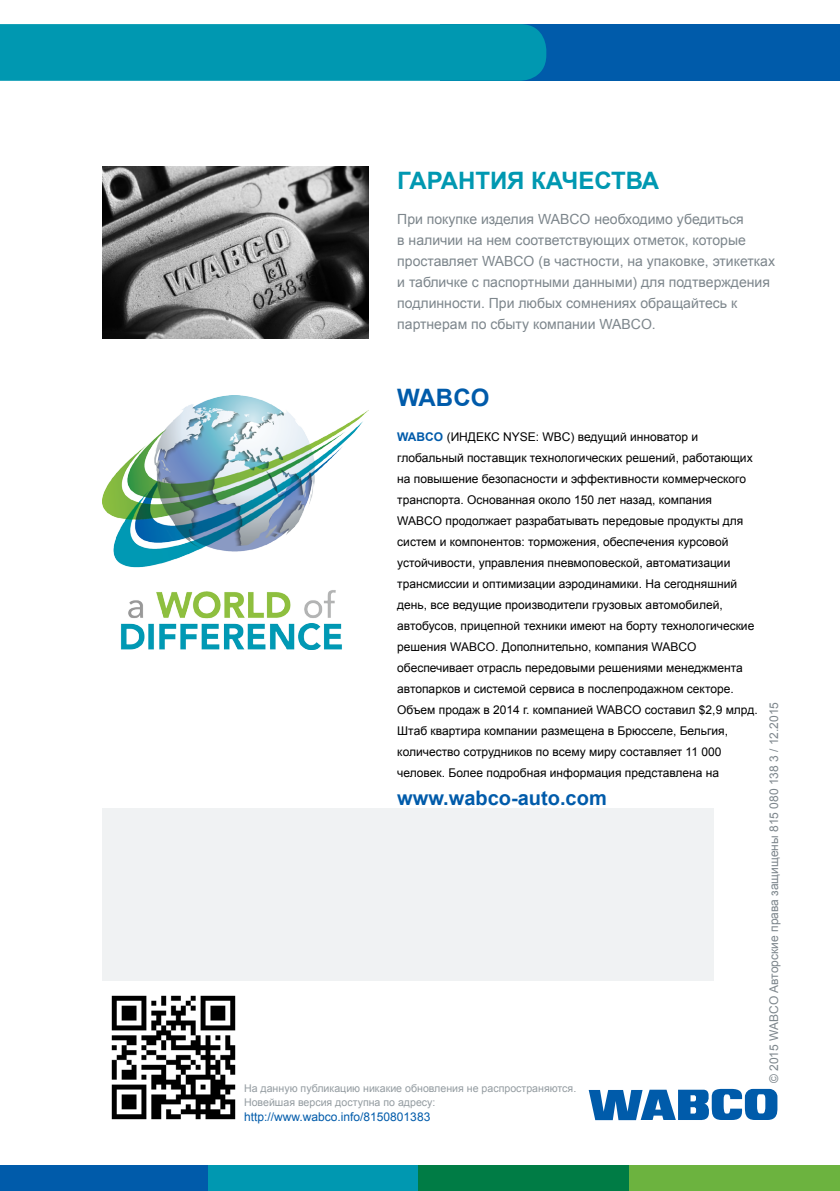
<style>
.page{position:relative;width:840px;height:1191px;background:#fff}
.page>*{position:absolute;margin:0;border:0;box-sizing:border-box;transform-origin:0 0}
.t1{font:700 24px "Arial";color:#0098b1}
.t2{font:700 24px "Arial";color:#005baa}
.t3{font:700 20px "Arial";color:#005baa}
.t4{font:14px/21px "Arial";color:#7d868c}
.t5{font:12px/21px "Arial";color:#000}
.t6{font:12px "Arial";color:#7d868c}
.t7{font:12px "Arial";color:#005baa}
.t8{font:10.6px/14.4px "Arial";color:#949ca1}
.s1{font-weight:700;color:#005baa}
</style>
<div class="page">
<svg style="left:588px;top:1088px;width:189px;height:32px"></svg>
<img style="left:102px;top:395px;width:267px;height:254px">
<div style="left:440px;top:24px;width:399px;height:57px;background:#005baa"></div>
<div style="left:0;top:24px;width:546px;height:57px;background:#0098b1"></div>
<img style="left:102px;top:166px;width:267px;height:172px">
<div style="left:0;top:1165px;width:208px;height:26px;background:#005baa"></div>
<div style="left:208px;top:1165px;width:210px;height:26px;background:#0098b1"></div>
<div style="left:418px;top:1165px;width:211px;height:26px;background:#007c45"></div>
<div style="left:629px;top:1165px;width:210px;height:26px;background:#6cb33f"></div>
<div style="left:102px;top:808px;width:610px;height:172px;background:#f0f2f3"></div>
<img style="left:111px;top:995px;width:125px;height:125px">
<h1 class="t1" style="left:397px;top:165px;width:263px">ГАРАНТИЯ КАЧЕСТВА</h1>
<p class="t4" style="left:397px;top:209px;width:379px">При покупке изделия WABCO необходимо убедиться<br>в наличии на нем соответствующих отметок, которые проставляет WABCO (в частности, на упаковке, этикетках и табличке с паспортными данными) для подтверждения подлинности. При любых сомнениях обращайтесь к партнерам по сбыту компании WABCO.</p>
<h1 class="t2" style="left:397px;top:382px;width:93px">WABCO</h1>
<p class="t5" style="left:397px;top:426px;width:361px"><span class="s1">WABCO</span> (ИНДЕКС NYSE: WBC) ведущий инноватор и глобальный поставщик технологических решений, работающих на повышение безопасности и эффективности коммерческого транспорта. Основанная около 150 лет назад, компания WABCO продолжает разрабатывать передовые продукты для систем и компонентов: торможения, обеспечения курсовой устойчивости, управления пневмоповеской, автоматизации трансмиссии и оптимизации аэродинамики. На сегодняшний день, все ведущие производители грузовых автомобилей, автобусов, прицепной техники имеют на борту технологические решения WABCO. Дополнительно, компания WABCO обеспечивает отрасль передовыми решениями менеджмента автопарков и системой сервиса в послепродажном секторе.<br>Объем продаж в 2014 г. компанией WABCO составил $2,9 млрд.<br>Штаб квартира компании размещена в Брюсселе, Бельгия, количество сотрудников по всему миру составляет 11 000 человек. Более подробная информация представлена на</p>
<h2 class="t3" style="left:397px;top:785px;width:211px">www.wabco-auto.com</h2>
<p class="t8" style="left:244px;top:1081px;width:333px">На данную публикацию никакие обновления не распространяются.<br>Новейшая версия доступна по адресу:</p>
<p class="t7" style="left:244px;top:1108px;width:188px">http://www.wabco.info/8150801383</p>
<p class="t6" style="left:765px;top:1083px;width:383px;rotate:-90deg">© 2015 WABCO Авторские права защищены 815 080 138 3 / 12.2015</p>
</div>
